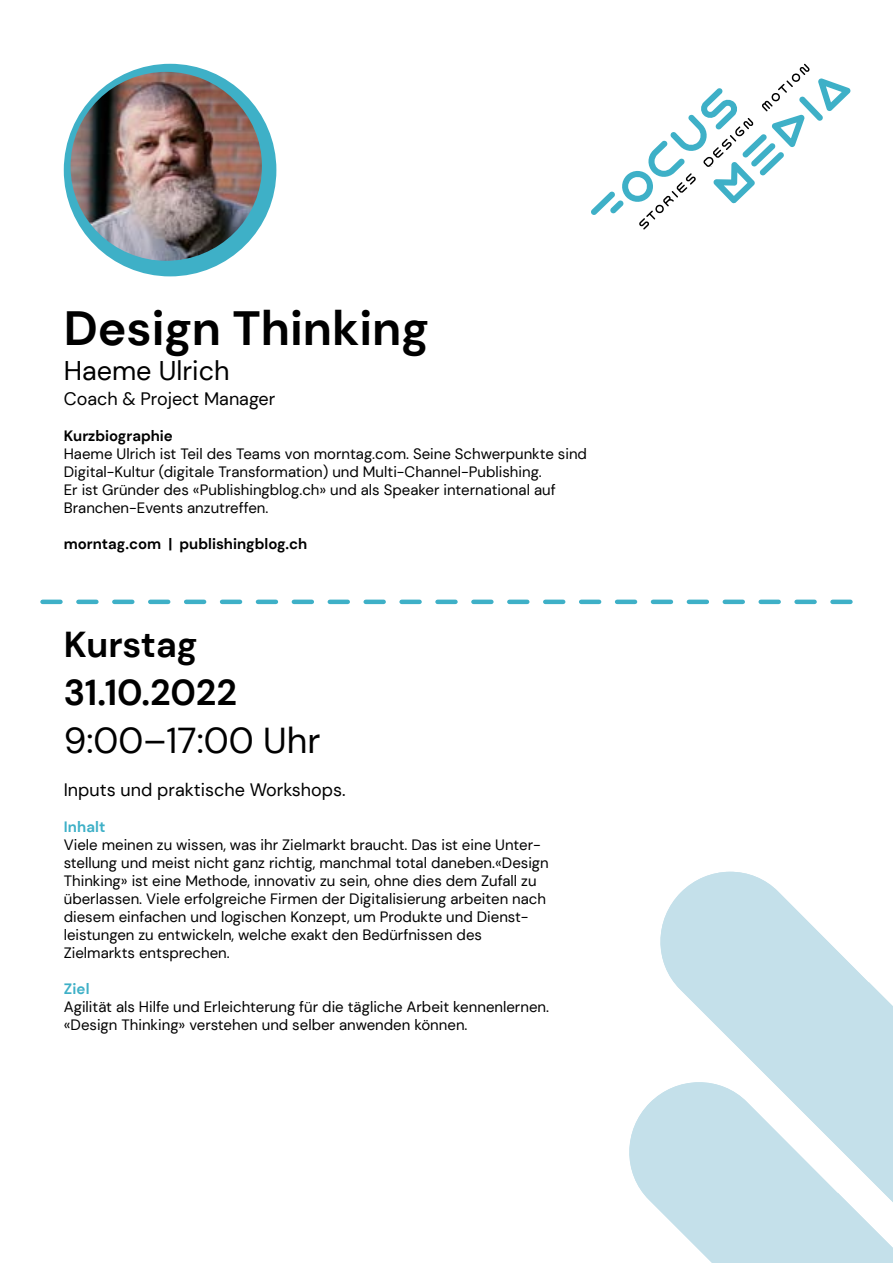
<style>
.page{position:relative;width:893px;height:1263px;background:#fff}
.page>*{position:absolute;margin:0;border:0;box-sizing:border-box;transform-origin:0 0}
.t1{font:700 48px "DM Sans";color:#000}
.t2{font:700 36px/48px "DM Sans";color:#000}
.t3{font:36px "DM Sans";color:#000}
.t4{font:27px "DM Sans";color:#000}
.t5{font:18px "DM Sans";color:#000}
.t6{font:15px/18px "DM Sans";color:#000}
.t7{font:700 15px "DM Sans";color:#000}
.t8{font:700 15px "DM Sans";letter-spacing:.01em;color:#3eb0c7}
</style>
<div class="page">
<svg style="left:591px;top:64px;width:260px;height:166px"></svg>
<svg style="left:43px;top:600px;width:807px;height:4px"></svg>
<svg style="left:660px;top:872px;width:233px;height:210px;fill:#c4e0ea"></svg>
<svg style="left:629px;top:1082px;width:264px;height:181px;fill:#c4e0ea"></svg>
<div style="left:64px;top:64px;width:212px;height:212px;background:#3eb0c7;border-radius:50%"></div>
<img style="left:71px;top:72px;width:191px;height:189px">
<h1 class="t1" style="left:64px;top:298px;width:366px">Design Thinking</h1>
<h3 class="t4" style="left:64px;top:354px;width:167px">Haeme Ulrich</h3>
<p class="t5" style="left:64px;top:388px;width:213px">Coach &amp; Project Manager</p>
<p class="t7" style="left:64px;top:426px;width:111px">Kurzbiographie</p>
<p class="t6" style="left:64px;top:445px;width:525px">Haeme Ulrich ist Teil des Teams von morntag.com. Seine Schwerpunkte sind Digital-Kultur (digitale Transformation) und Multi-Channel-Publishing.<br>Er ist Gründer des «Publishingblog.ch» und als Speaker international auf Branchen-Events anzutreffen.</p>
<p class="t7" style="left:64px;top:534px;width:245px">morntag.com | publishingblog.ch</p>
<h2 class="t2" style="left:64px;top:620px;width:175px">Kurstag<br>31.10.2022</h2>
<h2 class="t3" style="left:64px;top:718px;width:258px">9:00–17:00 Uhr</h2>
<p class="t5" style="left:64px;top:779px;width:283px">Inputs und praktische Workshops.</p>
<p class="t8" style="left:64px;top:817px;width:43px">Inhalt</p>
<p class="t6" style="left:64px;top:836px;width:487px">Viele meinen zu wissen, was ihr Zielmarkt braucht. Das ist eine Unter&shy;stellung und meist nicht ganz richtig, manchmal total daneben.«Design Thinking» ist eine Methode, innovativ zu sein, ohne dies dem Zufall zu überlassen. Viele erfolgreiche Firmen der Digitalisierung arbeiten nach diesem einfachen und logischen Konzept, um Produkte und Dienst&shy;leistungen zu entwickeln, welche exakt den Bedürfnissen des Zielmarkts entsprechen.</p>
<p class="t8" style="left:64px;top:979px;width:27px">Ziel</p>
<p class="t6" style="left:64px;top:998px;width:487px">Agilität als Hilfe und Erleichterung für die tägliche Arbeit kennenlernen. «Design Thinking» verstehen und selber anwenden können.</p>
</div>
